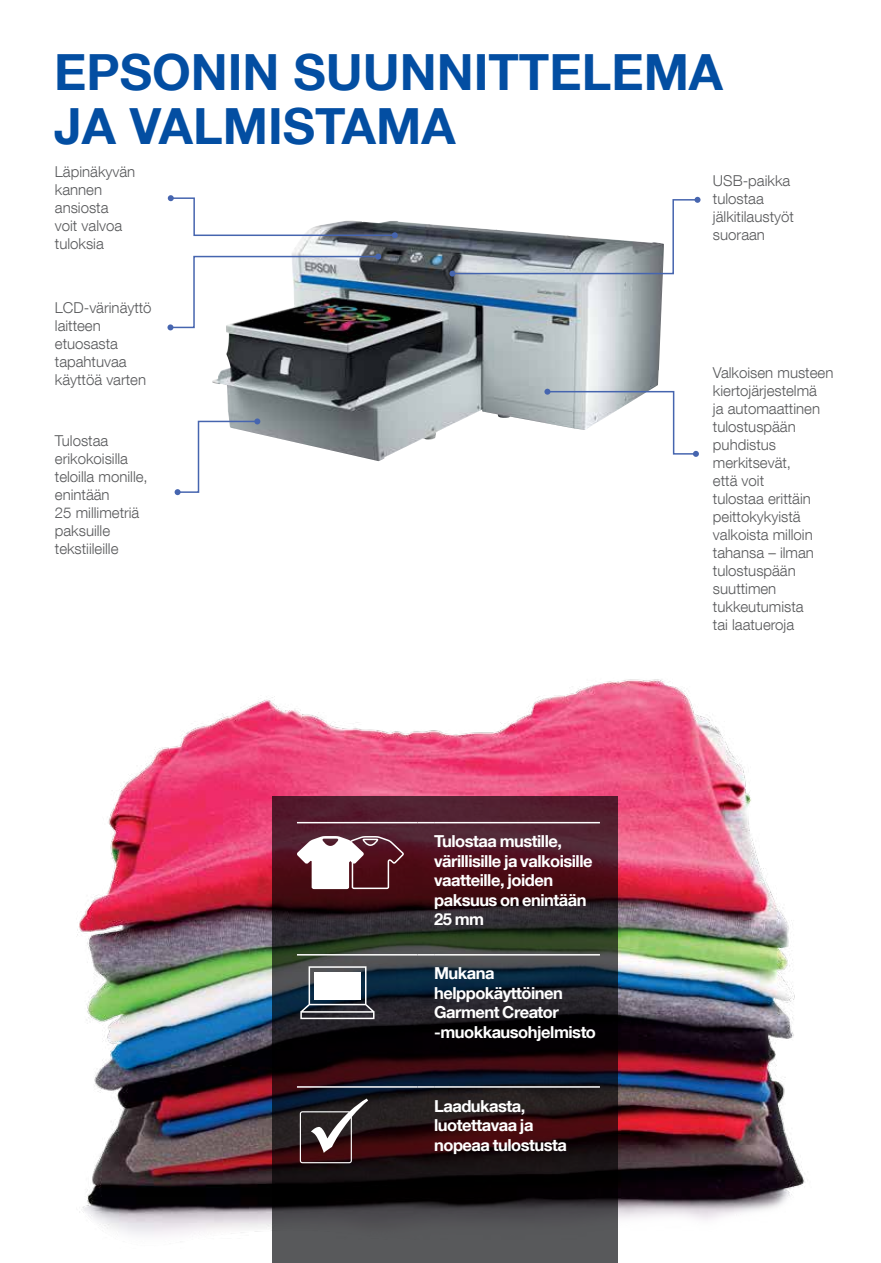
<style>
.page{position:relative;width:881px;height:1263px;background:#fff}
.page>*{position:absolute;margin:0;border:0;box-sizing:border-box;transform-origin:0 0}
.t1{font:700 49.8px/54px "Helvetica Neue LT Com";color:#034ea2}
.t2{font:700 16.5px/19.5px "Helvetica Neue LT Com";letter-spacing:-.03em;color:#fff}
.t3{font:300 15px/18px "Helvetica Neue LT Com";color:#58595b}
</style>
<div class="page">
<img style="left:77px;top:679px;width:728px;height:584px">
<svg style="left:272px;top:796px;width:345px;height:467px;background:#2f2026"></svg>
<hr style="left:297px;top:822px;width:120px;height:1px;background:#fff">
<svg style="left:417px;top:822px;width:17px;height:1px"></svg>
<hr style="left:434px;top:822px;width:165px;height:1px;background:#fff">
<hr style="left:297px;top:954px;width:120px;height:1px;background:#fff">
<svg style="left:417px;top:954px;width:17px;height:1px"></svg>
<hr style="left:434px;top:954px;width:165px;height:1px;background:#fff">
<hr style="left:297px;top:1086px;width:120px;height:2px;background:#fff">
<svg style="left:417px;top:1086px;width:17px;height:2px"></svg>
<hr style="left:434px;top:1086px;width:165px;height:2px;background:#fff">
<svg style="left:296px;top:836px;width:107px;height:53px"></svg>
<svg style="left:300px;top:966px;width:74px;height:53px"></svg>
<svg style="left:300px;top:1098px;width:68px;height:65px;background:#4e3d40"></svg>
<img style="left:212px;top:221px;width:451px;height:240px">
<svg style="left:168px;top:195px;width:229px;height:43px"></svg>
<svg style="left:174px;top:418px;width:86px;height:77px"></svg>
<svg style="left:544px;top:389px;width:154px;height:68px"></svg>
<img style="left:167px;top:254px;width:214px;height:76px">
<svg style="left:449px;top:197px;width:251px;height:80px"></svg>
<h1 class="t1" style="left:54px;top:43px;width:670px">EPSONIN SUUNNITTELEMA<br>JA VALMISTAMA</h1>
<p class="t3" style="left:55px;top:162px;width:82px">Läpinäkyvän kannen ansiosta<br>voit valvoa tuloksia</p>
<p class="t3" style="left:55px;top:298px;width:98px">LCD-värinäyttö laitteen etuosasta tapahtuvaa käyttöä varten</p>
<p class="t3" style="left:55px;top:431px;width:94px">Tulostaa erikokoisilla teloilla monille, enintään<br>25 millimetriä paksuille tekstiileille</p>
<p class="t2" style="left:434px;top:831px;width:160px">Tulostaa mustille, värillisille ja valkoisille vaatteille, joiden paksuus on enintään<br>25 mm</p>
<p class="t2" style="left:434px;top:963px;width:163px">Mukana helppokäyttöinen<br>Garment Creator -muokkausohjelmisto</p>
<p class="t2" style="left:434px;top:1095px;width:134px">Laadukasta, luotettavaa ja nopeaa tulostusta</p>
<p class="t3" style="left:712px;top:172px;width:82px">USB-paikka tulostaa jälkitilaustyöt suoraan</p>
<p class="t3" style="left:712px;top:363px;width:122px">Valkoisen musteen kiertojärjestelmä<br>ja automaattinen tulostuspään puhdistus merkitsevät,<br>että voit<br>tulostaa erittäin peittokykyistä valkoista milloin tahansa – ilman tulostuspään suuttimen tukkeutumista<br>tai laatueroja</p>
</div>
